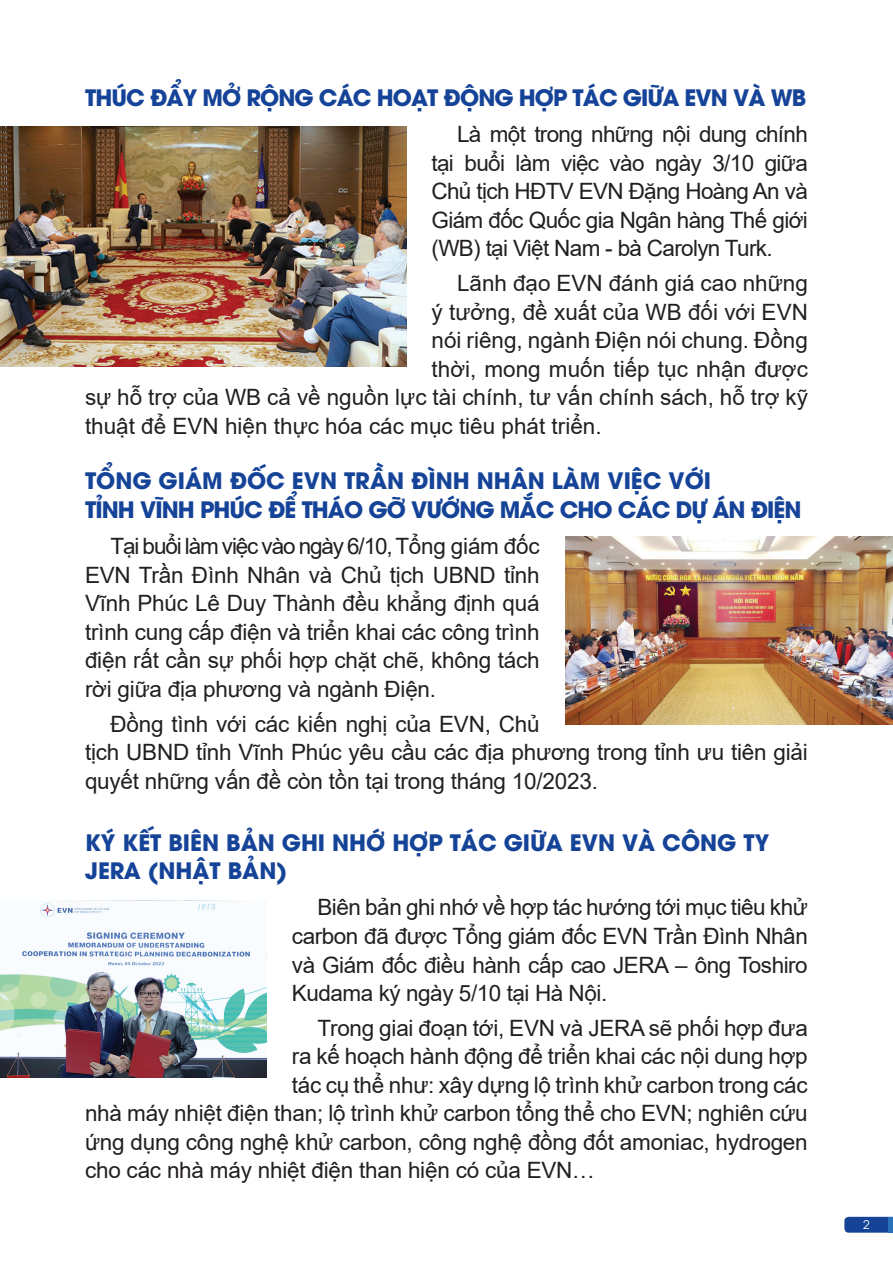
<style>
.page{position:relative;width:893px;height:1263px;background:#fff}
.page>*{position:absolute;margin:0;border:0;box-sizing:border-box;transform-origin:0 0}
.t1{font:22.5px/28.5px "Arial";letter-spacing:-.01em;color:#231f20;text-align:justify}
.t2{font:700 22.5px/28.5px "UTM Avo";letter-spacing:-.02em;color:#154398}
.t3{font:700 22.5px/28.5px "UTM Avo";color:#154398}
.t4{font:700 22.5px "UTM Avo";letter-spacing:-.04em;color:#154398}
.t5{font:12px "UTM Avo";color:#fff}
</style>
<div class="page">
<svg style="left:844px;top:1217px;width:45px;height:16px"></svg>
<hr style="left:889px;top:1217px;width:4px;height:16px;background:#2972b9">
<img style="left:565px;top:536px;width:328px;height:188px">
<img style="left:0;top:900px;width:266px;height:178px">
<img style="left:1px;top:126px;width:405px;height:240px">
<p class="t4" style="left:85px;top:79px;width:252px">THÚC ĐẨY MỞ RỘNG CÁC</p>
<p class="t4" style="left:377px;top:79px;width:431px">HOẠT ĐỘNG HỢP TÁC GI ỮA EVN VÀ WB</p>
<p class="t1" style="left:432px;top:120px;width:378px;text-indent:26px">Là một trong những nội dung chính tại buổi làm việc vào ngày 3/10 giữa Chủ tịch HĐTV EVN Đặng Hoàng An và Giám đốc Quốc gia Ngân hàng Thế giới (WB) tại Việt Nam - bà Carolyn Turk.</p>
<p class="t1" style="left:457px;top:269px;width:352px">Lãnh đạo EVN đánh giá cao những</p>
<p class="t1" style="left:432px;top:297px;width:378px">ý tưởng, đề xuất của WB đối với EVN</p>
<p class="t1" style="left:432px;top:326px;width:378px">nói riêng, ngành Điện nói chung. Đồng</p>
<p class="t1" style="left:432px;top:354px;width:378px">thời, mong muốn tiếp tục nhận được</p>
<p class="t1" style="left:85px;top:383px;width:724px">sự hỗ trợ của WB cả về nguồn lực tài chính, tư vấn chính sách, hỗ trợ kỹ</p>
<p class="t1" style="left:85px;top:411px;width:518px">thuật để EVN hiện thực hóa các mục tiêu phát triển.</p>
<p class="t2" style="left:85px;top:464px;width:718px">TỔNG GIÁM ĐỐC EVN TRẦN ĐÌNH NHÂN LÀM VIỆC VỚI<br>TỈNH VĨNH PHÚC ĐỂ THÁO GỠ VƯỚNG MẮC CHO CÁC DỰ ÁN ĐIỆN</p>
<p class="t1" style="left:85px;top:532px;width:456px;text-indent:26px">Tại buổi làm việc vào ngày 6/10, Tổng giám đốc EVN Trần Đình Nhân và Chủ tịch UBND tỉnh Vĩnh Phúc Lê Duy Thành đều khẳng định quá trình cung cấp điện và triển khai các công trình điện rất cần sự phối hợp chặt chẽ, không tách rời giữa địa phương và ngành Điện.</p>
<p class="t1" style="left:85px;top:709px;width:724px;text-align:left;text-indent:26px">Đồng tình với các kiến nghị của EVN, Chủ<br>tịch UBND tỉnh Vĩnh Phúc yêu cầu các địa phương trong tỉnh ưu tiên giải quyết những vấn đề còn tồn tại trong tháng 10/2023.</p>
<p class="t3" style="left:85px;top:826px;width:673px">KÝ KẾT BIÊN BẢN GHI NHỚ HỢP TÁC GIỮA EVN VÀ CÔNG TY<br>JERA (NHẬT BẢN)</p>
<p class="t1" style="left:292px;top:893px;width:517px;text-indent:26px">Biên bản ghi nhớ về hợp tác hướng tới mục tiêu khử carbon đã được Tổng giám đốc EVN Trần Đình Nhân và Giám đốc điều hành cấp cao JERA – ông Toshiro Kudama ký ngày 5/10 tại Hà Nội.</p>
<p class="t1" style="left:317px;top:1013px;width:492px">Trong giai đoạn tới, EVN và JERA sẽ phối hợp đưa</p>
<p class="t1" style="left:292px;top:1042px;width:517px">ra kế hoạch hành động để triển khai các nội dung hợp</p>
<p class="t1" style="left:292px;top:1070px;width:517px">tác cụ thể như: xây dựng lộ trình khử carbon trong các</p>
<p class="t1" style="left:85px;top:1099px;width:724px">nhà máy nhiệt điện than; lộ trình khử carbon tổng thể cho EVN; nghiên cứu</p>
<p class="t1" style="left:85px;top:1127px;width:724px">ứng dụng công nghệ khử carbon, công nghệ đồng đốt amoniac, hydrogen</p>
<p class="t1" style="left:85px;top:1156px;width:511px">cho các nhà máy nhiệt điện than hiện có của EVN…</p>
<p class="t5" style="left:863px;top:1215px;width:8px">2</p>
</div>
